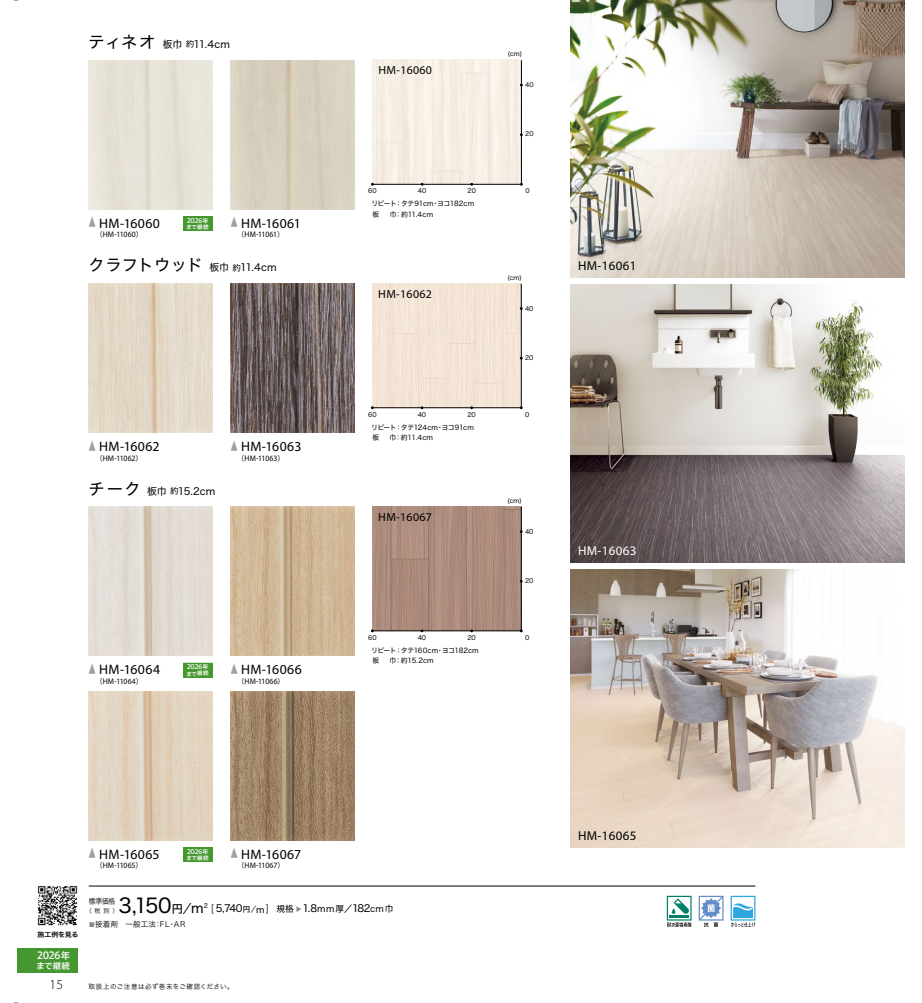
<style>
.page{position:relative;width:922px;height:1003px;background:#fff}
.page>*{position:absolute;margin:0;border:0;box-sizing:border-box;transform-origin:0 0}
.t1{font:20px "Hira Kaku Std N W4";color:#000}
.t2{font:16.25px "Hira Kaku Std N W4";color:#000}
.t3{font:13.75px "Myriad Pro";letter-spacing:.025em;color:#000}
.t4{font:300 13.75px "Myriad Pro";color:#000}
.t5{font:12.88px "Myriad Pro";letter-spacing:.025em;color:#000}
.t6{font:12.88px "Myriad Pro";letter-spacing:.025em;color:#fff}
.t7{font:11.88px "Myriad Pro";letter-spacing:.025em;color:#000}
.t8{font:10px "Hira Kaku Std N W4";letter-spacing:-.02em;color:#000}
.t9{font:500 9.75px "Axis Std";color:#fff}
.t10{font:8.75px "Hira Kaku Std N W4";color:#000}
.t11{font:500 8.5px "Axis Std";color:#fff}
.t12{font:8.12px "Myriad Pro";color:#000;scale:.95 1}
.t13{font:7.5px "Hira Kaku Pro N W3";letter-spacing:.025em;color:#000}
.t14{font:7.5px "Hira Kaku Pro N W3";letter-spacing:.025em;color:#000;scale:.9 1}
.t15{font:6.88px/10.4px "Hira Kaku Std N W4";letter-spacing:-.055em;color:#000}
.t16{font:6.62px "Hira Kaku Std N W6";letter-spacing:-.04em;color:#000;scale:1.05 1}
.t17{font:6.5px "Hira Kaku Pro N W3";letter-spacing:.06em;color:#000}
.t18{font:500 6.38px "Axis Std";letter-spacing:-.09em;color:#fff}
.t19{font:6.25px "Hira Kaku Std N W4";color:#000}
.t20{font:6.25px "Hira Kaku Std N W4";color:#898989}
.t21{font:6px "Hira Kaku Pro N W3";color:#000}
.t22{font:500 5.5px "Axis Std";letter-spacing:.03em;color:#fff}
.s1{font-size:8.5px}
.s2{font-family:"Hira Kaku Std N W4";font-size:13px;color:#9fa0a0}
.s3{font-family:"Hira Kaku Pro N W3";font-size:7.12px}
.s4{font-size:6px}
.s5{font-size:16.25px}
.s6{font-size:9.25px}
.s7{font-family:"Hira Kaku Std N W5";font-size:11.25px}
.s8{font-size:11.88px}
.s9{font-size:13.12px}
.s10{font-family:"Hira Kaku Std N W2";font-size:10px}
.s11{font-size:10px}
.s12{font-family:"Hira Kaku Std N W5";font-size:7.5px}
.s13{font-size:7.5px}
.s14{font-size:8.75px}
.s15{font-size:6.25px;color:#898989}
</style>
<div class="page">
<svg style="left:730px;top:896px;width:25px;height:31px"></svg>
<svg style="left:698px;top:896px;width:25px;height:31px"></svg>
<svg style="left:666px;top:896px;width:25px;height:31px"></svg>
<hr style="left:89px;top:886px;width:666px;height:1px;background:#000">
<div style="left:18px;top:948px;width:60px;height:25px;background:#45972f"></div>
<img style="left:571px;top:569px;width:333px;height:278px">
<img style="left:571px;top:285px;width:333px;height:277px">
<img style="left:571px;top:0;width:333px;height:277px">
<svg style="left:371px;top:506px;width:151px;height:126px;background:#aa8a7c"></svg>
<svg style="left:371px;top:283px;width:151px;height:126px;background:#efe0d2"></svg>
<svg style="left:371px;top:60px;width:151px;height:126px;background:#f2eae1"></svg>
<div style="left:183px;top:216px;width:30px;height:15px;background:#45972f"></div>
<div style="left:183px;top:663px;width:30px;height:14px;background:#45972f"></div>
<div style="left:183px;top:847px;width:30px;height:15px;background:#45972f"></div>
<img style="left:37px;top:886px;width:41px;height:40px">
<img style="left:230px;top:691px;width:124px;height:149px">
<img style="left:89px;top:691px;width:124px;height:149px">
<img style="left:230px;top:507px;width:124px;height:149px">
<img style="left:89px;top:507px;width:124px;height:149px">
<img style="left:230px;top:284px;width:124px;height:148px">
<img style="left:89px;top:284px;width:124px;height:148px">
<img style="left:230px;top:60px;width:124px;height:149px">
<h2 class="t2" style="left:89px;top:30px;width:68px">ティネオ</h2>
<h3 class="t8" style="left:163px;top:37px;width:69px">板巾 <span class="s1">約</span>11.4cm</h3>
<h3 class="t3" style="left:89px;top:215px;width:73px"><span class="s2">▲</span> HM-16060</h3>
<p class="t12" style="left:96px;top:230px;width:51px"><span class="s3">（</span>HM-11060<span class="s3">）</span></p>
<p class="t18" style="left:187px;top:216px;width:23px">2026<span class="s4">年</span></p>
<p class="t22" style="left:186px;top:223px;width:23px">まで継続</p>
<h3 class="t3" style="left:230px;top:215px;width:72px"><span class="s2">▲</span> HM-16061</h3>
<p class="t12" style="left:237px;top:230px;width:50px"><span class="s3">（</span>HM-11061<span class="s3">）</span></p>
<h3 class="t8" style="left:89px;top:260px;width:189px"><span class="s5">クラフトウッド</span> 板巾 <span class="s1">約</span>11.4cm</h3>
<h3 class="t3" style="left:89px;top:438px;width:72px"><span class="s2">▲</span> HM-16062</h3>
<p class="t12" style="left:96px;top:453px;width:51px"><span class="s3">（</span>HM-11062<span class="s3">）</span></p>
<h3 class="t8" style="left:89px;top:483px;width:128px"><span class="s5">チーク</span> 板巾 <span class="s1">約</span>15.2cm</h3>
<h3 class="t3" style="left:230px;top:438px;width:72px"><span class="s2">▲</span> HM-16063</h3>
<p class="t12" style="left:237px;top:453px;width:51px"><span class="s3">（</span>HM-11063<span class="s3">）</span></p>
<h3 class="t3" style="left:89px;top:661px;width:73px"><span class="s2">▲</span> HM-16064</h3>
<p class="t12" style="left:96px;top:676px;width:51px"><span class="s3">（</span>HM-11064<span class="s3">）</span></p>
<p class="t18" style="left:187px;top:662px;width:23px">2026<span class="s4">年</span></p>
<p class="t22" style="left:186px;top:669px;width:23px">まで継続</p>
<h3 class="t3" style="left:230px;top:661px;width:73px"><span class="s2">▲</span> HM-16066</h3>
<p class="t12" style="left:237px;top:676px;width:51px"><span class="s3">（</span>HM-11066<span class="s3">）</span></p>
<h3 class="t7" style="left:378px;top:63px;width:55px">HM-16060</h3>
<p class="t19" style="left:507px;top:49px;width:16px">(cm)</p>
<p class="t19" style="left:525px;top:80px;width:10px">40</p>
<p class="t19" style="left:525px;top:129px;width:10px">20</p>
<p class="t19" style="left:418px;top:186px;width:10px">40</p>
<p class="t19" style="left:467px;top:186px;width:10px">20</p>
<p class="t19" style="left:368px;top:186px;width:10px">60</p>
<p class="t19" style="left:525px;top:186px;width:6px">0</p>
<p class="t15" style="left:389px;top:198px;width:86px;text-indent:-18px">リピート：タテ91cm・ヨコ182cm巾：約11.4cm</p>
<p class="t15" style="left:372px;top:209px;width:8px">板</p>
<h3 class="t7" style="left:378px;top:286px;width:55px">HM-16062</h3>
<p class="t19" style="left:507px;top:272px;width:16px">(cm)</p>
<p class="t19" style="left:525px;top:303px;width:10px">40</p>
<p class="t19" style="left:525px;top:352px;width:10px">20</p>
<p class="t19" style="left:417px;top:410px;width:10px">40</p>
<p class="t19" style="left:467px;top:410px;width:10px">20</p>
<p class="t19" style="left:368px;top:410px;width:10px">60</p>
<p class="t19" style="left:525px;top:410px;width:6px">0</p>
<p class="t15" style="left:389px;top:422px;width:86px;text-indent:-18px">リピート：タテ124cm・ヨコ91cm巾：約11.4cm</p>
<p class="t15" style="left:372px;top:432px;width:8px">板</p>
<h3 class="t7" style="left:378px;top:510px;width:55px">HM-16067</h3>
<p class="t19" style="left:507px;top:495px;width:16px">(cm)</p>
<p class="t19" style="left:525px;top:527px;width:10px">40</p>
<p class="t19" style="left:525px;top:576px;width:10px">20</p>
<p class="t19" style="left:417px;top:633px;width:10px">40</p>
<p class="t19" style="left:467px;top:633px;width:10px">20</p>
<p class="t19" style="left:368px;top:633px;width:10px">60</p>
<p class="t19" style="left:525px;top:633px;width:6px">0</p>
<p class="t15" style="left:389px;top:645px;width:91px;text-indent:-18px">リピート：タテ160cm・ヨコ182cm巾：約15.2cm</p>
<p class="t15" style="left:372px;top:655px;width:8px">板</p>
<h3 class="t5" style="left:578px;top:258px;width:60px">HM-16061</h3>
<h3 class="t6" style="left:578px;top:543px;width:60px">HM-16063</h3>
<h3 class="t3" style="left:89px;top:845px;width:72px"><span class="s2">▲</span> HM-16065</h3>
<p class="t12" style="left:96px;top:860px;width:51px"><span class="s3">（</span>HM-11065<span class="s3">）</span></p>
<p class="t18" style="left:187px;top:846px;width:23px">2026<span class="s4">年</span></p>
<p class="t22" style="left:186px;top:853px;width:23px">まで継続</p>
<h3 class="t3" style="left:230px;top:845px;width:72px"><span class="s2">▲</span> HM-16067</h3>
<p class="t12" style="left:237px;top:860px;width:51px"><span class="s3">（</span>HM-11067<span class="s3">）</span></p>
<p class="t16" style="left:38px;top:929px;width:40px">施工例を見る</p>
<h3 class="t9" style="left:37px;top:948px;width:35px">2026<span class="s6">年</span></h3>
<p class="t11" style="left:37px;top:959px;width:35px">まで継続</p>
<h1 class="t1" style="left:118px;top:890px;width:152px">3,150<span class="s7">円</span><span class="s8">／</span><span class="s9">m</span><sup>2</sup> <span class="s10">[</span> <span class="s11">5,740</span><span class="s12">円</span><span class="s13">／</span><span class="s14">m</span> <span class="s10">]</span></h1>
<p class="t10" style="left:302px;top:902px;width:93px"><span class="s11">1.8</span>mm 厚／<span class="s11">182</span>cm 巾</p>
<p class="t14" style="left:89px;top:894px;width:31px">標準価格</p>
<p class="t21" style="left:86px;top:905px;width:34px">（税別）</p>
<p class="t13" style="left:89px;top:917px;width:98px"><span class="s15">■</span>接着剤　一般工法：FL・AR</p>
<p class="t10" style="left:276px;top:902px;width:19px">規格</p>
<p class="t20" style="left:303px;top:906px;width:8px;rotate:90deg">▲</p>
<h3 class="t4" style="left:50px;top:976px;width:15px">15</h3>
<p class="t17" style="left:89px;top:980px;width:147px">取扱上のご注意は必ず巻末をご確認ください。</p>
<h3 class="t5" style="left:578px;top:827px;width:60px">HM-16065</h3>
</div>
